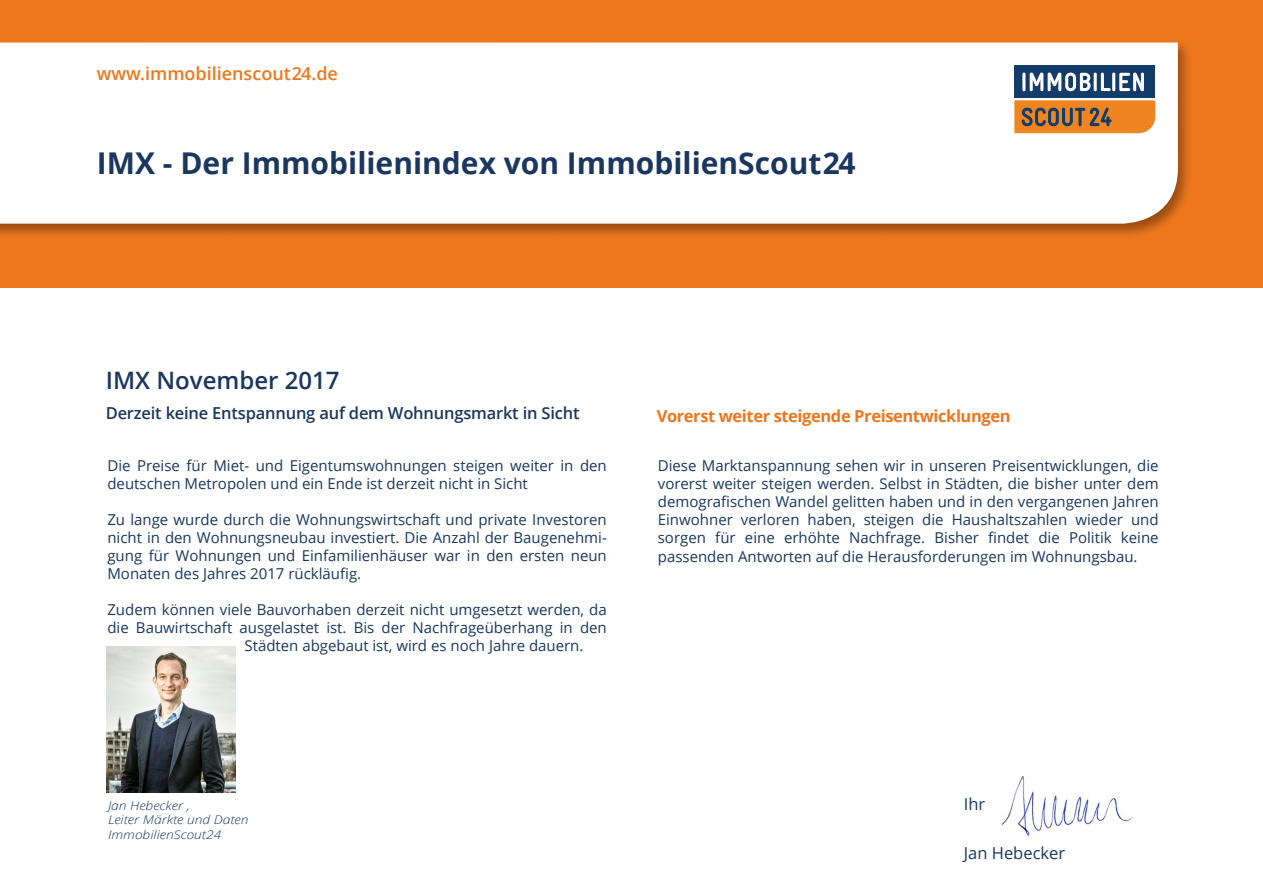
<style>
.page{position:relative;width:1263px;height:893px;background:#fff}
.page>*{position:absolute;margin:0;border:0;box-sizing:border-box;transform-origin:0 0}
.t1{font:700 30px "Open Sans";color:#1b3760}
.t2{font:600 24px "Open Sans";color:#1b3760}
.t3{font:600 18px "Open Sans";color:#ed771d}
.t4{font:600 16.5px "Open Sans";letter-spacing:-.01em;color:#1b3760}
.t5{font:700 16.5px "Open Sans";letter-spacing:-.025em;color:#ed771d}
.t6{font:16.5px "Open Sans";color:#1b3760}
.t7{font:15px/18.1px "Open Sans";color:#1a3760;text-align:justify}
.t8{font:italic 300 12px/14.4px "Open Sans";color:#1a3760;scale:1.15 1}
</style>
<div class="page">
<div style="left:0;top:0;width:1263px;height:287px;background:#ed771d"></div>
<svg style="left:0;top:42px;width:1188px;height:194px"></svg>
<div style="left:0;top:43px;width:1178px;height:181px;background:#fff"></div>
<div style="left:1014px;top:94px;width:141px;height:9px;background:#fff"></div>
<div style="left:1014px;top:65px;width:141px;height:33px;background:#133d68"></div>
<svg style="left:1014px;top:100px;width:141px;height:33px"></svg>
<hr style="left:1022px;top:73px;width:3px;height:18px;background:#fff;border-radius:2px">
<svg style="left:1030px;top:73px;width:60px;height:18px"></svg>
<hr style="left:1094px;top:73px;width:3px;height:18px;background:#fff;border-radius:2px">
<svg style="left:1101px;top:73px;width:10px;height:18px"></svg>
<hr style="left:1112px;top:73px;width:3px;height:18px;background:#fff;border-radius:2px">
<svg style="left:1119px;top:73px;width:25px;height:18px"></svg>
<img style="left:1001px;top:776px;width:132px;height:60px">
<img style="left:106px;top:646px;width:130px;height:147px">
<p class="t3" style="left:97px;top:61px;width:242px">www.immobilienscout24.de</p>
<h1 class="t1" style="left:97px;top:142px;width:760px">IMX - Der Immobilienindex von ImmobilienScout24</h1>
<h2 class="t2" style="left:106px;top:364px;width:235px">IMX November 2017</h2>
<p class="t4" style="left:106px;top:402px;width:475px">Derzeit keine Entspannung auf dem Wohnungsmarkt in Sicht</p>
<p class="t7" style="left:107px;top:456px;width:501px">Die Preise für Miet- und Eigentumswohnungen steigen weiter in den deutschen Metropolen und ein Ende ist derzeit nicht in Sicht</p>
<p class="t7" style="left:107px;top:510px;width:501px">Zu lange wurde durch die Wohnungswirtschaft und private Investoren nicht in den Wohnungsneubau investiert. Die Anzahl der Baugenehmi&shy;gung für Wohnungen und Einfamilienhäuser war in den ersten neun Monaten des Jahres 2017 rückläufig.</p>
<p class="t7" style="left:107px;top:600px;width:501px">Zudem können viele Bauvorhaben derzeit nicht umgesetzt werden, da</p>
<p class="t7" style="left:107px;top:618px;width:501px">die Bauwirtschaft ausgelastet ist. Bis der Nachfrageüberhang in den</p>
<p class="t7" style="left:244px;top:636px;width:340px">Städten abgebaut ist, wird es noch Jahre dauern.</p>
<p class="t5" style="left:657px;top:404px;width:355px">Vorerst weiter steigende Preisentwicklungen</p>
<p class="t7" style="left:658px;top:456px;width:502px">Diese Marktanspannung sehen wir in unseren Preisentwicklungen, die vorerst weiter steigen werden. Selbst in Städten, die bisher unter dem demografischen Wandel gelitten haben und in den vergangenen Jahren Einwohner verloren haben, steigen die Haushaltszahlen wieder und sorgen für eine erhöhte Nachfrage. Bisher findet die Politik keine passenden Antworten auf die Herausforderungen im Wohnungsbau.</p>
<p class="t8" style="left:108px;top:798px;width:124px">Jan Hebecker ,<br>Leiter Märkte und Daten<br>ImmobilienScout24</p>
<p class="t6" style="left:964px;top:792px;width:23px">Ihr</p>
<p class="t6" style="left:964px;top:842px;width:103px">Jan Hebecker</p>
</div>
